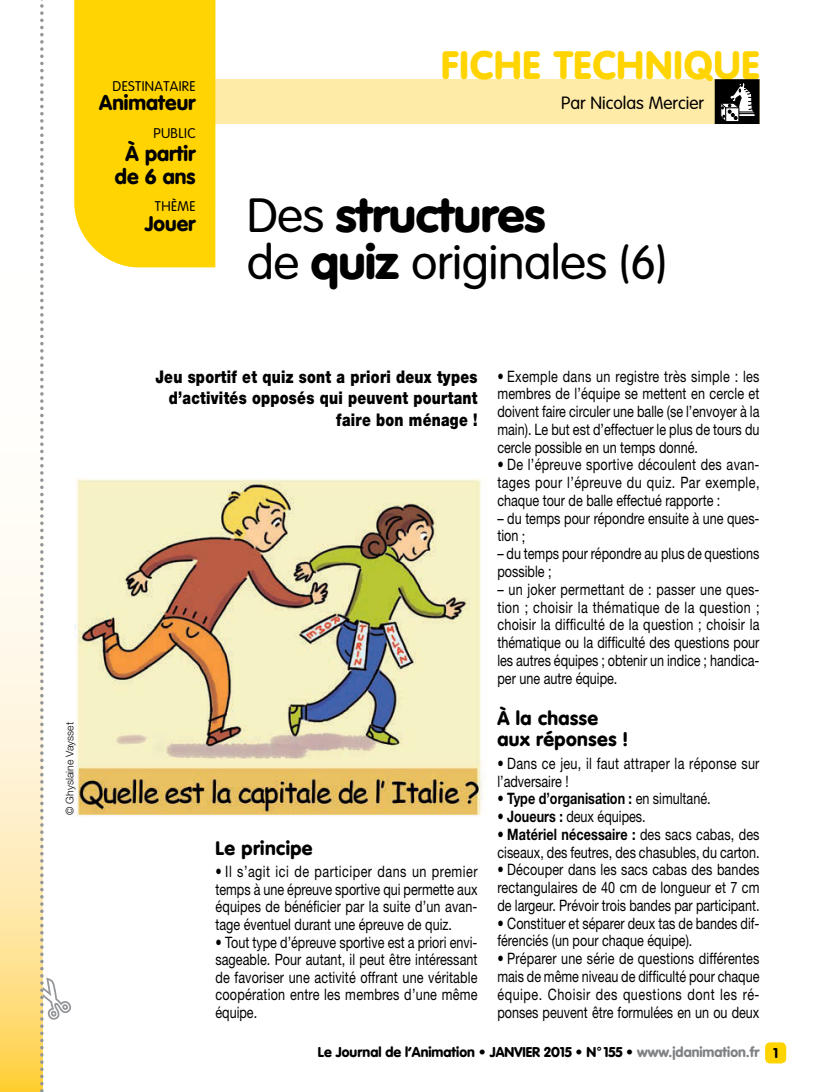
<style>
.page{position:relative;width:834px;height:1092px;background:#fff}
.page>*{position:absolute;margin:0;border:0;box-sizing:border-box;transform-origin:0 0}
.t1{font:300 47.25px/47.2px "VAG Rounded";letter-spacing:-.01em;color:#000;scale:1.04 1}
.t2{font:900 39.02px "VAG Rounded";letter-spacing:.025em;color:#ffd400}
.t3{font:900 21px/22.8px "VAG Rounded";color:#000;text-align:center}
.t4{font:900 20.82px "VAG Rounded";color:#000}
.t5{font:900 19.25px/21.2px "VAG Rounded";letter-spacing:.025em;color:#000}
.t6{font:900 17.5px/21.9px "Helvetica Neue";letter-spacing:.02em;color:#000;text-align:right;scale:.8 1}
.t7{font:300 17.5px "VAG Rounded";color:#000}
.t8{font:15.75px/17.7px "Helvetica Neue";color:#000;text-align:justify;scale:.8 1}
.t9{font:15.75px/17.7px "Helvetica Neue";letter-spacing:.02em;color:#000;scale:.8 1}
.t10{font:700 15.75px "Helvetica Neue";color:#000;scale:.8 1}
.t11{font:900 14px "VAG Rounded";color:#000}
.t12{font:300 13.83px "VAG Rounded";letter-spacing:.025em;color:#000}
.t13{font:300 10.5px "Helvetica Neue";color:#000}
.s1{font-weight:900}
.s2{font-weight:400}
.s3{font-weight:700}
.s4{color:#808285}
</style>
<div class="page">
<div style="left:765px;top:1042px;width:21px;height:21px;background:#ffd400;border-radius:5px"></div>
<svg style="left:0;top:542px;width:34px;height:549px;background:#ffecb9"></svg>
<div style="left:76px;top:79px;width:683px;height:45px;background:#ffeba8"></div>
<div style="left:74px;top:0;width:141px;height:267px;background:#ffd400"></div>
<svg style="left:717px;top:82px;width:39px;height:39px;background:#525252"></svg>
<div style="left:714px;top:79px;width:45px;height:45px;border:2px solid #000"></div>
<img style="left:74px;top:478px;width:409px;height:338px">
<svg style="left:34px;top:0;width:37px;height:1091px"></svg>
<p class="t12" style="left:113px;top:79px;width:84px">Destinataire</p>
<h3 class="t4" style="left:99px;top:90px;width:98px">Animateur</h3>
<p class="t12" style="left:153px;top:125px;width:44px">Public</p>
<h3 class="t3" style="left:115px;top:143px;width:82px">À partir de 6 ans</h3>
<p class="t12" style="left:155px;top:199px;width:42px">Thème</p>
<h3 class="t4" style="left:145px;top:210px;width:52px">Jouer</h3>
<h2 class="t2" style="left:441px;top:41px;width:318px">Fiche technique</h2>
<p class="t7" style="left:561px;top:93px;width:144px">Par Nicolas Mercier</p>
<h1 class="t1" style="left:247px;top:194px;width:406px">Des <span class="s1">structures<br></span>de <span class="s1">quiz</span> originales (6)</h1>
<p class="t13" style="left:63px;top:815px;width:94px;rotate:-90deg">© Ghyslaine Vaysset</p>
<p class="t6" style="left:155px;top:365px;width:404px">Jeu sportif et quiz sont a priori deux types d’activités opposés qui peuvent pourtant faire bon ménage !</p>
<p class="t5" style="left:215px;top:838px;width:99px">Le principe</p>
<p class="t8" style="left:215px;top:862px;width:329px">• Il s’agit ici de participer dans un premier temps à une épreuve sportive qui permette aux équipes de bénéficier par la suite d’un avan&shy;tage éventuel durant une épreuve de quiz.</p>
<p class="t8" style="left:215px;top:932px;width:329px">• Tout type d’épreuve sportive est a priori envi&shy;sageable. Pour autant, il peut être intéressant de favoriser une activité offrant une véritable coopération entre les membres d’une même équipe.</p>
<p class="t8" style="left:497px;top:367px;width:329px">• Exemple dans un registre très simple : les membres de l’équipe se mettent en cercle et doivent faire circuler une balle (se l’envoyer à la main). Le but est d’effectuer le plus de tours du cercle possible en un temps donné.</p>
<p class="t8" style="left:497px;top:455px;width:329px">• De l’épreuve sportive découlent des avan&shy;tages pour l’épreuve du quiz. Par exemple, chaque tour de balle effectué rapporte :</p>
<p class="t8" style="left:497px;top:509px;width:329px">– du temps pour répondre ensuite à une ques&shy;tion ;</p>
<p class="t8" style="left:497px;top:544px;width:329px">– du temps pour répondre au plus de questions possible ;</p>
<p class="t8" style="left:497px;top:580px;width:329px">– un joker permettant de : passer une ques&shy;tion ; choisir la thématique de la question ; choisir la difficulté de la question ; choisir la thématique ou la difficulté des questions pour les autres équipes ; obtenir un indice ; handica&shy;per une autre équipe.</p>
<p class="t5" style="left:497px;top:708px;width:132px">À la chasse aux réponses !</p>
<p class="t9" style="left:497px;top:754px;width:329px">• Dans ce jeu, il faut attraper la réponse sur l’adversaire !</p>
<p class="t10" style="left:497px;top:788px;width:268px">• Type d’organisation : <span class="s2">en simultané.</span></p>
<p class="t8" style="left:497px;top:807px;width:187px"><span class="s3">• Joueurs :</span> deux équipes.</p>
<p class="t8" style="left:497px;top:825px;width:329px"><span class="s3">• Matériel nécessaire :</span> des sacs cabas, des ciseaux, des feutres, des chasubles, du carton.</p>
<p class="t8" style="left:497px;top:860px;width:329px">• Découper dans les sacs cabas des bandes rectangulaires de 40 cm de longueur et 7 cm de largeur. Prévoir trois bandes par participant.</p>
<p class="t8" style="left:497px;top:913px;width:329px">• Constituer et séparer deux tas de bandes dif&shy;férenciés (un pour chaque équipe).</p>
<p class="t8" style="left:497px;top:949px;width:329px">• Préparer une série de questions différentes mais de même niveau de difficulté pour chaque équipe. Choisir des questions dont les ré&shy;ponses peuvent être formulées en un ou deux</p>
<p class="t11" style="left:318px;top:1043px;width:461px">Le Journal de l’Animation • JANVIER 2015 • N° 155 • <span class="s4">www.jdanimation.fr</span> 1</p>
</div>
